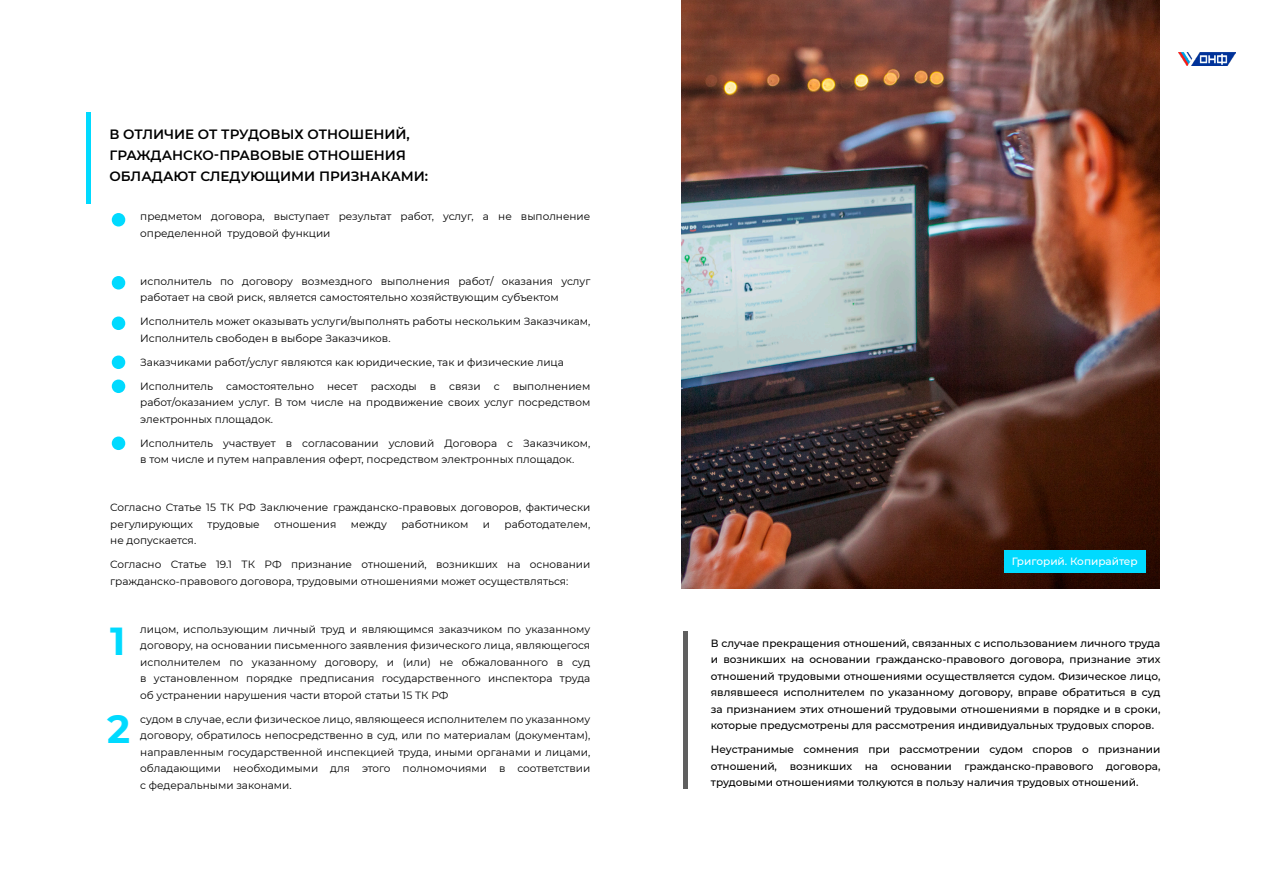
<style>
.page{position:relative;width:1263px;height:893px;background:#fff}
.page>*{position:absolute;margin:0;border:0;box-sizing:border-box;transform-origin:0 0}
.t1{font:700 39px "Montserrat";color:#00daff}
.t2{font:600 13.5px/21px "Montserrat";color:#000}
.t3{font:10.5px/16.5px "Montserrat";color:#000}
.t4{font:500 10.5px/16.5px "Montserrat";color:#000;text-align:justify}
.t5{font:500 10.5px "Montserrat";color:#fff}
</style>
<div class="page">
<div style="left:86px;top:112px;width:5px;height:92px;background:#00daff"></div>
<div style="left:683px;top:632px;width:5px;height:157px;background:#5f5f5f"></div>
<div style="left:112px;top:213px;width:13px;height:14px;background:#00daff;border-radius:50%"></div>
<div style="left:112px;top:276px;width:13px;height:14px;background:#00daff;border-radius:50%"></div>
<div style="left:112px;top:317px;width:13px;height:13px;background:#00daff;border-radius:50%"></div>
<div style="left:112px;top:356px;width:13px;height:13px;background:#00daff;border-radius:50%"></div>
<div style="left:112px;top:380px;width:13px;height:13px;background:#00daff;border-radius:50%"></div>
<div style="left:112px;top:437px;width:13px;height:13px;background:#00daff;border-radius:50%"></div>
<img style="left:681px;top:0;width:479px;height:588px">
<img style="left:1178px;top:53px;width:57px;height:12px">
<div style="left:1004px;top:550px;width:141px;height:23px;background:#00daff"></div>
<p class="t2" style="left:110px;top:123px;width:320px">В ОТЛИЧИЕ ОТ ТРУДОВЫХ ОТНОШЕНИЙ,<br>ГРАЖДАНСКО-ПРАВОВЫЕ ОТНОШЕНИЯ<br>ОБЛАДАЮТ СЛЕДУЮЩИМИ ПРИЗНАКАМИ:</p>
<p class="t3" style="left:140px;top:208px;width:451px">предметом договора, выступает результат работ, услуг, а не выполнение определенной трудовой функции</p>
<p class="t3" style="left:140px;top:272px;width:451px">исполнитель по договору возмездного выполнения работ/ оказания услуг работает на свой риск, является самостоятельно хозяйствующим субъектом</p>
<p class="t3" style="left:140px;top:313px;width:451px">Исполнитель может оказывать услуги/выполнять работы нескольким Заказчикам,<br>Исполнитель свободен в выборе Заказчиков.</p>
<p class="t3" style="left:140px;top:353px;width:425px">Заказчиками работ/услуг являются как юридические, так и физические лица</p>
<p class="t3" style="left:140px;top:377px;width:451px;text-align:justify">Исполнитель самостоятельно несет расходы в связи с выполнением работ/оказанием услуг. В том числе на продвижение своих услуг посредством электронных площадок.</p>
<p class="t3" style="left:140px;top:434px;width:451px">Исполнитель участвует в согласовании условий Договора с Заказчиком, в том числе и путем направления оферт, посредством электронных площадок.</p>
<p class="t3" style="left:110px;top:499px;width:481px">Согласно Статье 15 ТК РФ Заключение гражданско-правовых договоров, фактически регулирующих</p>
<p class="t3" style="left:207px;top:515px;width:54px">трудовые</p>
<p class="t3" style="left:274px;top:515px;width:64px">отношения</p>
<p class="t3" style="left:351px;top:515px;width:37px">между</p>
<p class="t3" style="left:401px;top:515px;width:68px">работником</p>
<p class="t3" style="left:483px;top:515px;width:9px">и</p>
<p class="t3" style="left:505px;top:515px;width:87px">работодателем,</p>
<p class="t3" style="left:110px;top:532px;width:87px">не допускается.</p>
<p class="t3" style="left:110px;top:556px;width:481px">Согласно Статье 19.1 ТК РФ признание отношений, возникших на основании гражданско-правового договора, трудовыми отношениями может осуществляться:</p>
<p class="t3" style="left:140px;top:620px;width:451px;text-align:justify">лицом, использующим личный труд и являющимся заказчиком по указанному договору, на основании письменного заявления физического лица, являющегося исполнителем по указанному договору, и (или) не обжалованного в суд в установленном порядке предписания государственного инспектора труда об устранении нарушения части второй статьи 15 ТК РФ</p>
<p class="t3" style="left:140px;top:710px;width:451px;text-align:justify">судом в случае, если физическое лицо, являющееся исполнителем по указанному договору, обратилось непосредственно в суд, или по материалам (документам), направленным государственной инспекцией труда, иными органами и лицами, обладающими необходимыми для этого полномочиями в соответствии с федеральными законами.</p>
<h1 class="t1" style="left:110px;top:613px;width:17px">1</h1>
<h1 class="t1" style="left:107px;top:701px;width:25px">2</h1>
<p class="t5" style="left:1012px;top:554px;width:127px">Григорий. Копирайтер</p>
<p class="t4" style="left:711px;top:634px;width:451px">В случае прекращения отношений, связанных с использованием личного труда и возникших на основании гражданско-правового договора, признание этих отношений трудовыми отношениями осуществляется судом. Физическое лицо, являвшееся исполнителем по указанному договору, вправе обратиться в суд за признанием этих отношений трудовыми отношениями в порядке и в сроки, которые предусмотрены для рассмотрения индивидуальных трудовых споров.</p>
<p class="t4" style="left:711px;top:741px;width:451px">Неустранимые сомнения при рассмотрении судом споров о признании отношений, возникших на основании гражданско-правового договора, трудовыми отношениями толкуются в пользу наличия трудовых отношений.</p>
</div>
